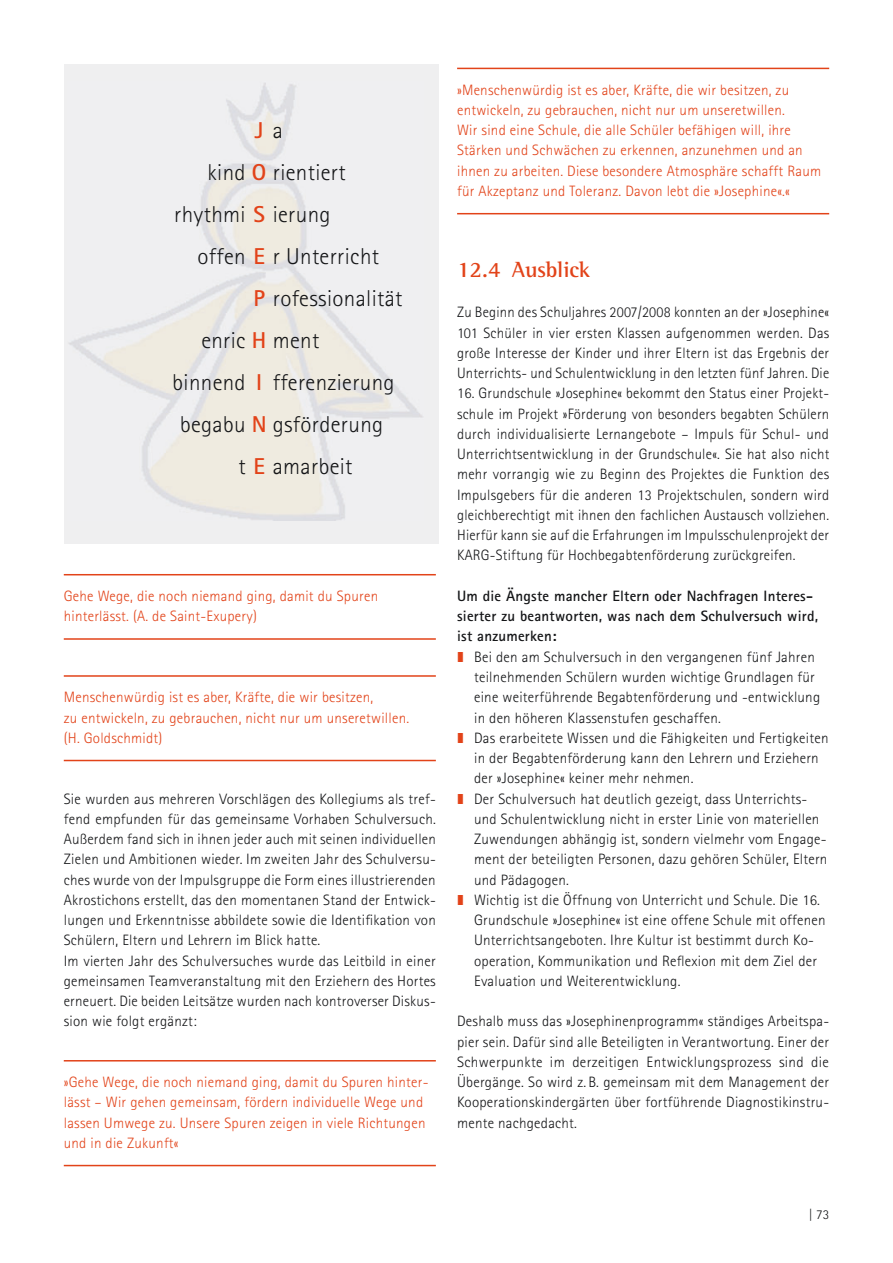
<style>
.page{position:relative;width:893px;height:1263px;background:#fff}
.page>*{position:absolute;margin:0;border:0;box-sizing:border-box;transform-origin:0 0}
.t1{font:300 22.95px "Rotis Sans Serif";letter-spacing:.015em;color:#141517}
.t2{font:700 22.95px "Rotis Sans Serif";color:#e24319}
.t3{font:700 22.5px "Rotis Semi Serif";color:#e24319}
.t4{font:300 15px/20.2px "Rotis Sans Serif";letter-spacing:.015em;color:#141517;text-align:justify}
.t5{font:300 15px/20.2px "Rotis Sans Serif";letter-spacing:.015em;color:#e24319}
.t6{font:700 15px "Rotis Sans Serif";letter-spacing:.015em;color:#141517}
.t7{font:300 13.5px "Rotis Sans Serif";color:#141517}
.s1{font-weight:300;color:#141517}
.s2{font-weight:700;color:#e24319}
.s3{font-family:"Sandstein Zapf 0 wt";font-weight:400;color:#e24319}
</style>
<div class="page">
<hr style="left:64px;top:574px;width:372px;height:1px;background:#e24319">
<hr style="left:64px;top:638px;width:372px;height:2px;background:#e24319">
<hr style="left:64px;top:675px;width:372px;height:2px;background:#e24319">
<hr style="left:64px;top:760px;width:372px;height:1px;background:#e24319">
<hr style="left:64px;top:1060px;width:372px;height:1px;background:#e24319">
<hr style="left:64px;top:1165px;width:372px;height:1px;background:#e24319">
<hr style="left:457px;top:68px;width:372px;height:1px;background:#e24319">
<hr style="left:457px;top:213px;width:372px;height:1px;background:#e24319">
<svg style="left:65px;top:64px;width:374px;height:479px;fill:#efeff1"></svg>
<h1 class="t2" style="left:255px;top:122px;width:30px">J <span class="s1">a</span></h1>
<h1 class="t1" style="left:208px;top:164px;width:140px">kind <span class="s2">O</span> rientiert</h1>
<h1 class="t1" style="left:174px;top:206px;width:158px">rhythmi <span class="s2">S</span> ierung</h1>
<h1 class="t1" style="left:197px;top:248px;width:183px">offen <span class="s2">E</span> r Unterricht</h1>
<h1 class="t1" style="left:253px;top:290px;width:151px"><span class="s2">P</span> rofessionalität</h1>
<h1 class="t1" style="left:201px;top:332px;width:120px">enric <span class="s2">H</span> ment</h1>
<h1 class="t1" style="left:173px;top:374px;width:224px">binnend <span class="s2">I</span> fferenzierung</h1>
<h1 class="t1" style="left:180px;top:416px;width:205px">begabu <span class="s2">N</span> gsförderung</h1>
<h1 class="t1" style="left:238px;top:458px;width:116px">t <span class="s2">E</span> amarbeit</h1>
<p class="t5" style="left:64px;top:587px;width:316px">Gehe Wege, die noch niemand ging, damit du Spuren hinterlässt. (A. de Saint-Exupery)</p>
<p class="t5" style="left:64px;top:688px;width:347px">Menschenwürdig ist es aber, Kräfte, die wir besitzen,<br>zu entwickeln, zu gebrauchen, nicht nur um unseretwillen. (H. Goldschmidt)</p>
<p class="t4" style="left:64px;top:790px;width:374px;text-align:left">Sie wurden aus mehreren Vorschlägen des Kollegiums als tref&shy;fend empfunden für das gemeinsame Vorhaben Schulversuch.<br>Außerdem fand sich in ihnen jeder auch mit seinen individuellen Zielen und Ambitionen wieder. Im zweiten Jahr des Schulversu&shy;ches wurde von der Impulsgruppe die Form eines illustrierenden Akrostichons erstellt, das den momentanen Stand der Entwick&shy;lungen und Erkenntnisse abbildete sowie die Identifikation von Schülern, Eltern und Lehrern im Blick hatte.<br>Im vierten Jahr des Schulversuches wurde das Leitbild in einer gemeinsamen Teamveranstaltung mit den Erziehern des Hortes erneuert. Die beiden Leitsätze wurden nach kontroverser Diskus&shy;sion wie folgt ergänzt:</p>
<p class="t5" style="left:64px;top:1073px;width:366px">»Gehe Wege, die noch niemand ging, damit du Spuren hinter&shy;lässt – Wir gehen gemeinsam, fördern individuelle Wege und lassen Umwege zu. Unsere Spuren zeigen in viele Richtungen und in die Zukunft«</p>
<p class="t5" style="left:457px;top:81px;width:366px">»Menschenwürdig ist es aber, Kräfte, die wir besitzen, zu entwickeln, zu gebrauchen, nicht nur um unseretwillen.<br>Wir sind eine Schule, die alle Schüler befähigen will, ihre Stärken und Schwächen zu erkennen, anzunehmen und an ihnen zu arbeiten. Diese besondere Atmosphäre schafft Raum für Akzeptanz und Toleranz. Davon lebt die »Josephine«.«</p>
<h2 class="t3" style="left:457px;top:261px;width:134px">12.4 Ausblick</h2>
<p class="t4" style="left:457px;top:304px;width:374px">Zu Beginn des Schuljahres 2007/2008 konnten an der »Josephine« 101 Schüler in vier ersten Klassen aufgenommen werden. Das große Interesse der Kinder und ihrer Eltern ist das Ergebnis der Unterrichts- und Schulentwicklung in den letzten fünf Jahren. Die</p>
<p class="t4" style="left:457px;top:385px;width:374px">16. Grundschule »Josephine« bekommt den Status einer Projekt&shy;schule im Projekt »Förderung von besonders begabten Schülern durch individualisierte Lernangebote – Impuls für Schul- und Unterrichtsentwicklung in der Grundschule«. Sie hat also nicht mehr vorrangig wie zu Beginn des Projektes die Funktion des Impulsgebers für die anderen 13 Projektschulen, sondern wird gleichberechtigt mit ihnen den fachlichen Austausch vollziehen.<br>Hierfür kann sie auf die Erfahrungen im Impulsschulenprojekt der KARG-Stiftung für Hochbegabtenförderung zurückgreifen.</p>
<p class="t6" style="left:457px;top:591px;width:357px">Um die Ängste mancher Eltern oder Nachfragen Interes-</p>
<p class="t6" style="left:457px;top:611px;width:362px">sierter zu beantworten, was nach dem Schulversuch wird,</p>
<p class="t6" style="left:457px;top:631px;width:101px">ist anzumerken:</p>
<p class="t4" style="left:457px;top:648px;width:359px"><span class="s3">N</span> Bei den am Schulversuch in den vergangenen fünf Jahren</p>
<p class="t4" style="left:474px;top:668px;width:342px">teilnehmenden Schülern wurden wichtige Grundlagen für</p>
<p class="t4" style="left:474px;top:688px;width:348px">eine weiterführende Begabtenförderung und -entwicklung</p>
<p class="t4" style="left:474px;top:709px;width:248px">in den höheren Klassenstufen geschaffen.</p>
<p class="t4" style="left:457px;top:729px;width:373px"><span class="s3">N</span> Das erarbeitete Wissen und die Fähigkeiten und Fertigkeiten</p>
<p class="t4" style="left:474px;top:749px;width:346px">in der Begabtenförderung kann den Lehrern und Erziehern</p>
<p class="t4" style="left:474px;top:769px;width:221px">der »Josephine« keiner mehr nehmen.</p>
<p class="t4" style="left:457px;top:790px;width:352px"><span class="s3">N</span> Der Schulversuch hat deutlich gezeigt, dass Unterrichts-</p>
<p class="t4" style="left:474px;top:810px;width:347px">und Schulentwicklung nicht in erster Linie von materiellen</p>
<p class="t4" style="left:474px;top:830px;width:354px">Zuwendungen abhängig ist, sondern vielmehr vom Engage-</p>
<p class="t4" style="left:474px;top:850px;width:355px">ment der beteiligten Personen, dazu gehören Schüler, Eltern</p>
<p class="t4" style="left:474px;top:871px;width:96px">und Pädagogen.</p>
<p class="t4" style="left:457px;top:891px;width:364px"><span class="s3">N</span> Wichtig ist die Öffnung von Unterricht und Schule. Die 16.</p>
<p class="t4" style="left:474px;top:911px;width:353px">Grundschule »Josephine« ist eine offene Schule mit offenen</p>
<p class="t4" style="left:474px;top:931px;width:341px">Unterrichtsangeboten. Ihre Kultur ist bestimmt durch Ko-</p>
<p class="t4" style="left:474px;top:952px;width:344px">operation, Kommunikation und Reflexion mit dem Ziel der</p>
<p class="t4" style="left:474px;top:972px;width:208px">Evaluation und Weiterentwicklung.</p>
<p class="t4" style="left:457px;top:1012px;width:374px">Deshalb muss das »Josephinenprogramm« ständiges Arbeitspa&shy;pier sein. Dafür sind alle Beteiligten in Verantwortung. Einer der Schwerpunkte im derzeitigen Entwicklungsprozess sind die Übergänge. So wird z. B. gemeinsam mit dem Management der Kooperationskindergärten über fortführende Diagnostikinstru&shy;mente nachgedacht.</p>
<p class="t7" style="left:808px;top:1209px;width:22px">| 73</p>
</div>
